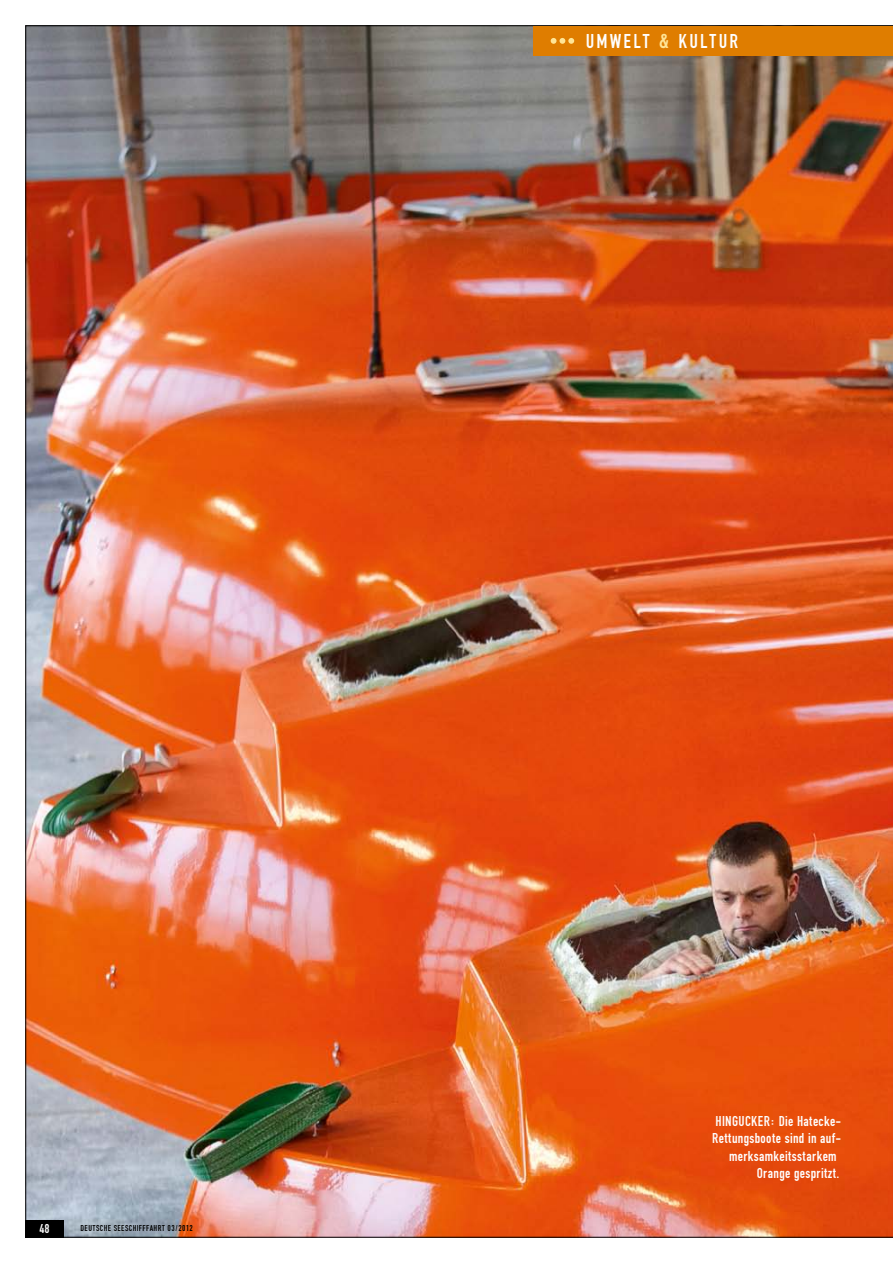
<style>
.page{position:relative;width:893px;height:1263px;background:#fff}
.page>*{position:absolute;margin:0;border:0;box-sizing:border-box;transform-origin:0 0}
.t1{font:21px "Fette Eng D";letter-spacing:.1em;color:#fff}
.DS_BU{font:15px "Fette Eng D";letter-spacing:.02em;color:#fff}
.t2{font:13.5px "Fette Eng D";color:#fff}
.t3{font:9px "Fette Eng D";letter-spacing:.04em;color:#000}
.s1{color:#ffe596}
</style>
<div class="page">
<img style="left:26px;top:26px;width:867px;height:1211px">
<div style="left:26px;top:1220px;width:38px;height:17px;background:#000"></div>
<div style="left:534px;top:26px;width:359px;height:30px;background:#df7d00"></div>
<svg style="left:551px;top:38px;width:23px;height:6px"></svg>
<p class="t1" style="left:586px;top:30px;width:154px">UMWELT <span class="s1">&amp;</span> KULTUR</p>
<p class="t2" style="left:40px;top:1221px;width:12px">48</p>
<p class="t3" style="left:81px;top:1223px;width:114px">DEUTSCHE SEESCHIFFFAHRT 03/2012</p>
<p class="DS_BU" style="left:715px;top:1113px;width:127px">HINGUCKER: Die Hatecke-</p>
<p class="DS_BU" style="left:712px;top:1130px;width:131px">Rettungsboote sind in auf-</p>
<p class="DS_BU" style="left:729px;top:1148px;width:109px">merksamkeitsstarkem</p>
<p class="DS_BU" style="left:757px;top:1165px;width:84px">Orange gespritzt.</p>
</div>
